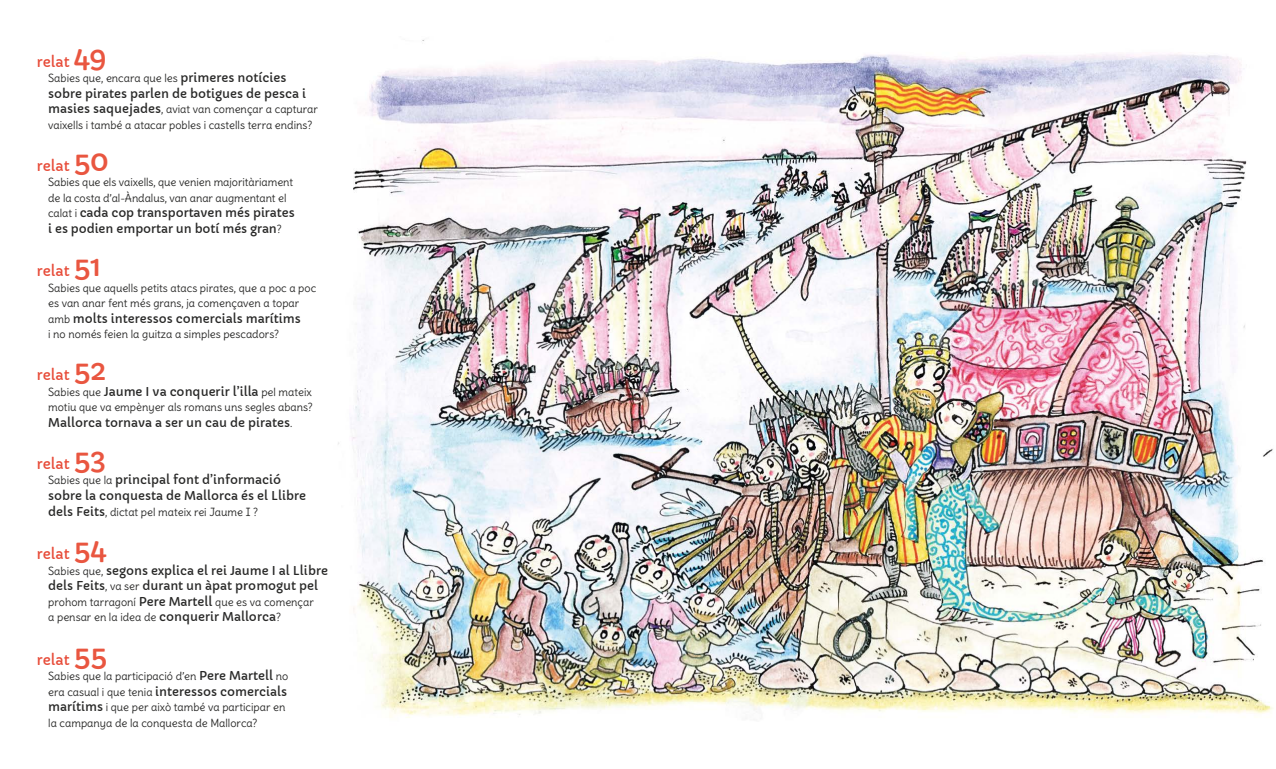
<style>
.page{position:relative;width:1276px;height:769px;background:#fff}
.page>*{position:absolute;margin:0;border:0;box-sizing:border-box;transform-origin:0 0}
.Texts_Pirates{font:14px "Capriola";color:#e74b38}
.Texts_Pirates-2{font:12px/15.5px "Capriola";color:#282827}
.Texts_Pirates-3{font:11px/15.5px "Delius";color:#282827}
.s1{font-size:29px;color:#e95640}
.s2{font-family:"Capriola";font-size:12px}
.s3{font-family:"Delius";font-size:11px}
</style>
<div class="page">
<img style="left:338px;top:40px;width:935px;height:678px">
<p class="Texts_Pirates" style="left:37px;top:53px;width:71px">relat <span class="s1">49</span></p>
<p class="Texts_Pirates-3" style="left:48px;top:70px;width:240px">Sabies que, encara que les <span class="s2">primeres notícies</span></p>
<p class="Texts_Pirates-2" style="left:48px;top:86px;width:259px">sobre pirates parlen de botigues de pesca i</p>
<p class="Texts_Pirates-3" style="left:48px;top:101px;width:271px"><span class="s2">masies saquejades</span>, aviat van començar a capturar vaixells i també a atacar pobles i castells terra endins?</p>
<p class="Texts_Pirates" style="left:37px;top:157px;width:74px">relat <span class="s1">50</span></p>
<p class="Texts_Pirates-3" style="left:48px;top:174px;width:246px">Sabies que els vaixells, que venien majoritàriament de la costa d’al-Àndalus, van anar augmentant el</p>
<p class="Texts_Pirates-2" style="left:48px;top:205px;width:248px"><span class="s3">calat i</span> cada cop transportaven més pirates i es podien emportar un botí més gran<span class="s3">?</span></p>
<p class="Texts_Pirates" style="left:37px;top:262px;width:67px">relat <span class="s1">51</span></p>
<p class="Texts_Pirates-3" style="left:48px;top:280px;width:270px">Sabies que aquells petits atacs pirates, que a poc a poc es van anar fent més grans, ja començaven a topar</p>
<p class="Texts_Pirates-2" style="left:48px;top:311px;width:254px"><span class="s3">amb</span> molts interessos comercials marítims</p>
<p class="Texts_Pirates-3" style="left:48px;top:326px;width:232px">i no només feien la guitza a simples pescadors?</p>
<p class="Texts_Pirates" style="left:37px;top:366px;width:71px">relat <span class="s1">52</span></p>
<p class="Texts_Pirates-2" style="left:48px;top:384px;width:265px"><span class="s3">Sabies que</span> Jaume I va conquerir l’illa <span class="s3">pel mateix</span></p>
<p class="Texts_Pirates-3" style="left:48px;top:399px;width:266px">motiu que va empènyer als romans uns segles abans?</p>
<p class="Texts_Pirates-2" style="left:48px;top:415px;width:246px">Mallorca tornava a ser un cau de pirates<span class="s3">.</span></p>
<p class="Texts_Pirates" style="left:37px;top:455px;width:71px">relat <span class="s1">53</span></p>
<p class="Texts_Pirates-2" style="left:48px;top:472px;width:259px"><span class="s3">Sabies que la</span> principal font d’informació sobre la conquesta de Mallorca és el Llibre</p>
<p class="Texts_Pirates-3" style="left:48px;top:503px;width:211px"><span class="s2">dels Feits</span>, dictat pel mateix rei Jaume I ?</p>
<p class="Texts_Pirates" style="left:37px;top:545px;width:71px">relat <span class="s1">54</span></p>
<p class="Texts_Pirates-2" style="left:48px;top:562px;width:281px"><span class="s3">Sabies que,</span> segons explica el rei Jaume I al Llibre dels Feits<span class="s3">, va ser</span> durant un àpat promogut pel</p>
<p class="Texts_Pirates-3" style="left:48px;top:593px;width:267px">prohom tarragoní <span class="s2">Pere Martell</span> que es va començar a pensar en la idea de <span class="s2">conquerir Mallorca</span>?</p>
<p class="Texts_Pirates" style="left:37px;top:650px;width:71px">relat <span class="s1">55</span></p>
<p class="Texts_Pirates-3" style="left:48px;top:668px;width:241px">Sabies que la participació d’en <span class="s2">Pere Martell</span> no</p>
<p class="Texts_Pirates-2" style="left:48px;top:683px;width:241px"><span class="s3">era casual i que tenia</span> interessos comercials</p>
<p class="Texts_Pirates-3" style="left:48px;top:699px;width:239px"><span class="s2">marítims</span> i que per això també va participar en la campanya de la conquesta de Mallorca?</p>
</div>
